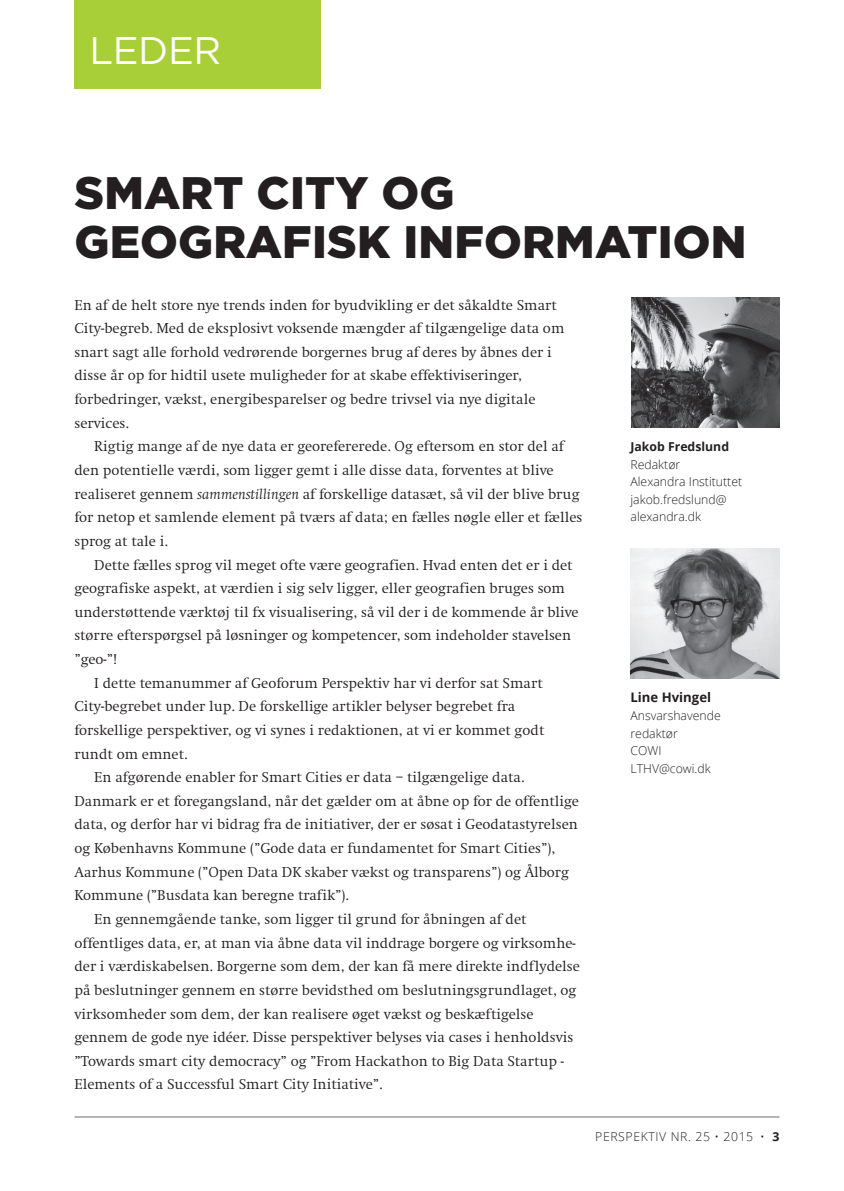
<style>
.page{position:relative;width:844px;height:1191px;background:#fff}
.page>*{position:absolute;margin:0;border:0;box-sizing:border-box;transform-origin:0 0}
.t1{font:900 45.5px/49px "Gotham";letter-spacing:.005em;color:#231f20}
.t2{font:38.5px "Gotham";letter-spacing:-.01em;color:#fff}
.t3{font:300 14.88px/23.6px "Swift EFOP";color:#231f20}
.t4{font:700 13.12px "Open Sans";color:#231f20}
.t5{font:300 12.25px/17.5px "Open Sans";color:#231f20}
.t6{font:300 12.25px "Open Sans";letter-spacing:.05em;color:#231f20}
.t7{font:700 12.25px "Open Sans";color:#231f20}
.s1{font-style:italic}
.s2{font-weight:700}
</style>
<div class="page">
<hr style="left:74px;top:1116px;width:705px;height:1px;background:#6c6d70">
<img style="left:631px;top:298px;width:148px;height:129px">
<div style="left:74px;top:0;width:246px;height:88px;background:#a9cf38"></div>
<img style="left:630px;top:548px;width:149px;height:130px">
<h2 class="t2" style="left:89px;top:26px;width:133px">LEDER</h2>
<h1 class="t1" style="left:74px;top:168px;width:673px">SMART CITY OG<br>GEOGRAFISK INFORMATION</h1>
<p class="t3" style="left:74px;top:293px;width:491px">En af de helt store nye trends inden for byudvikling er det såkaldte Smart City-begreb. Med de eksplosivt voksende mængder af tilgængelige data om snart sagt alle forhold vedrørende borgernes brug af deres by åbnes der i disse år op for hidtil usete muligheder for at skabe effektiviseringer, forbedringer, vækst, energibesparelser og bedre trivsel via nye digitale services.</p>
<p class="t3" style="left:74px;top:435px;width:509px;text-indent:20px">Rigtig mange af de nye data er georefererede. Og eftersom en stor del af den potentielle værdi, som ligger gemt i alle disse data, forventes at blive realiseret gennem <span class="s1">sammenstillingen</span> af forskellige datasæt, så vil der blive brug for netop et samlende element på tværs af data; en fælles nøgle eller et fælles sprog at tale i.</p>
<p class="t3" style="left:94px;top:553px;width:480px">Dette fælles sprog vil meget ofte være geografien. Hvad enten det er i det</p>
<p class="t3" style="left:74px;top:577px;width:492px">geografiske aspekt, at værdien i sig selv ligger, eller geografien bruges som</p>
<p class="t3" style="left:74px;top:600px;width:505px">understøttende værktøj til fx visualisering, så vil der i de kommende år blive</p>
<p class="t3" style="left:74px;top:624px;width:498px">større efterspørgsel på løsninger og kompetencer, som indeholder stavelsen</p>
<p class="t3" style="left:74px;top:648px;width:44px">”geo-”!</p>
<p class="t3" style="left:94px;top:671px;width:450px">I dette temanummer af Geoforum Perspektiv har vi derfor sat Smart</p>
<p class="t3" style="left:74px;top:695px;width:442px">City-begrebet under lup. De forskellige artikler belyser begrebet fra</p>
<p class="t3" style="left:74px;top:718px;width:471px">forskellige perspektiver, og vi synes i redaktionen, at vi er kommet godt</p>
<p class="t3" style="left:74px;top:742px;width:115px">rundt om emnet.</p>
<p class="t3" style="left:94px;top:766px;width:431px">En afgørende enabler for Smart Cities er data – tilgængelige data.</p>
<p class="t3" style="left:74px;top:789px;width:505px">Danmark er et foregangsland, når det gælder om at åbne op for de offentlige</p>
<p class="t3" style="left:74px;top:813px;width:505px">data, og derfor har vi bidrag fra de initiativer, der er søsat i Geodatastyrelsen</p>
<p class="t3" style="left:74px;top:837px;width:482px">og Københavns Kommune (”Gode data er fundamentet for Smart Cities”),</p>
<p class="t3" style="left:74px;top:860px;width:496px">Aarhus Kommune (”Open Data DK skaber vækst og transparens”) og Ålborg</p>
<p class="t3" style="left:74px;top:884px;width:276px">Kommune (”Busdata kan beregne trafik”).</p>
<p class="t3" style="left:94px;top:907px;width:433px">En gennemgående tanke, som ligger til grund for åbningen af det</p>
<p class="t3" style="left:74px;top:931px;width:502px">offentliges data, er, at man via åbne data vil inddrage borgere og virksomhe-</p>
<p class="t3" style="left:74px;top:955px;width:507px">der i værdiskabelsen. Borgerne som dem, der kan få mere direkte indflydelse</p>
<p class="t3" style="left:74px;top:978px;width:503px">på beslutninger gennem en større bevidsthed om beslutningsgrundlaget, og</p>
<p class="t3" style="left:74px;top:1002px;width:460px">virksomheder som dem, der kan realisere øget vækst og beskæftigelse</p>
<p class="t3" style="left:74px;top:1026px;width:500px">gennem de gode nye idéer. Disse perspektiver belyses via cases i henholdsvis</p>
<p class="t3" style="left:74px;top:1049px;width:491px">”Towards smart city democracy” og ”From Hackathon to Big Data Startup -</p>
<p class="t3" style="left:74px;top:1073px;width:309px">Elements of a Successful Smart City Initiative”.</p>
<p class="t7" style="left:630px;top:438px;width:100px">Jakob Fredslund</p>
<p class="t5" style="left:630px;top:455px;width:113px">Redaktør<br>Alexandra Instituttet jakob.fredslund@ alexandra.dk</p>
<p class="t4" style="left:630px;top:688px;width:82px">Line Hvingel</p>
<p class="t5" style="left:630px;top:706px;width:92px">Ansvarshavende redaktør<br>COWI<br>LTHV@cowi.dk</p>
<p class="t6" style="left:595px;top:1128px;width:186px">Perspektiv nr. 25 • 2015 • <span class="s2">3</span></p>
</div>
